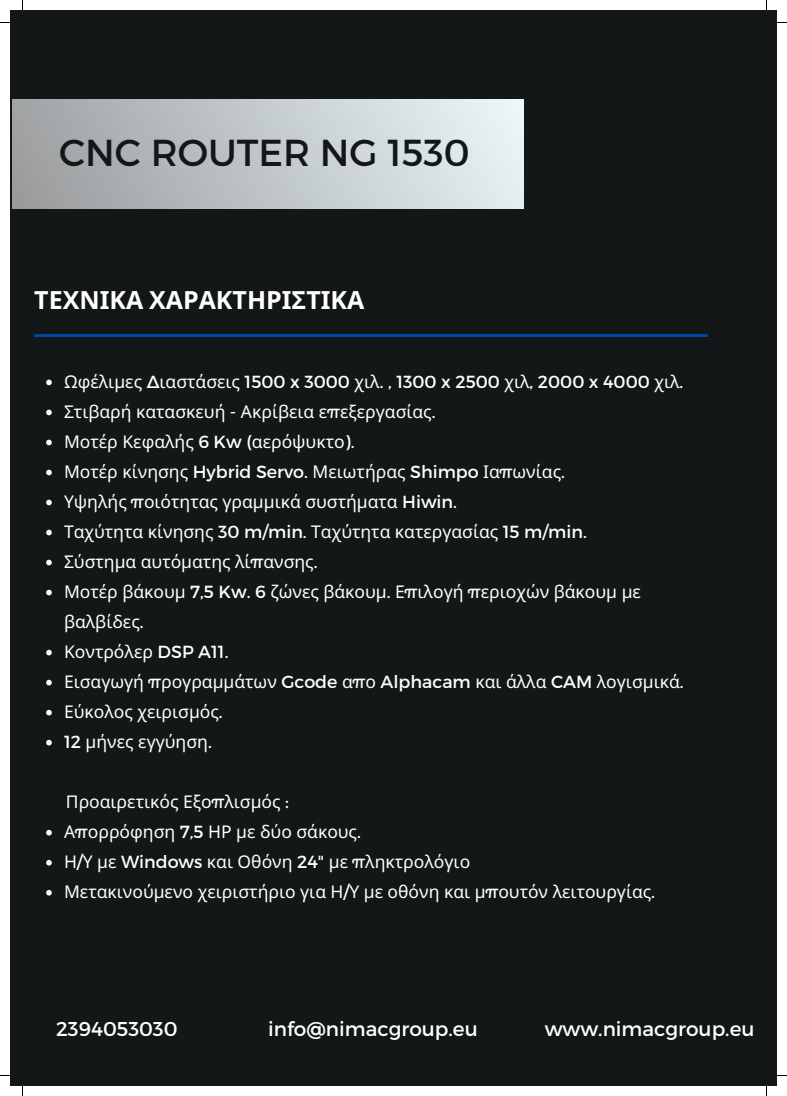
<style>
.page{position:relative;width:787px;height:1096px;background:#fff}
.page>*{position:absolute;margin:0;border:0;box-sizing:border-box;transform-origin:0 0}
.t1{font:37.5px "Montserrat";color:#131717}
.t2{font:700 25px "Noto Sans";color:#fff}
.t3{font:20px "Montserrat";color:#fff}
.t4{font:17.5px/30px "Noto Sans";color:#fff}
.t5{font:17.5px "Montserrat";color:#fff}
.s1{font-family:"Noto Sans"}
.s2{font-family:"Montserrat"}
</style>
<div class="page">
<div style="left:10px;top:10px;width:767px;height:1076px;background:#131717"></div>
<div style="left:12px;top:100px;width:512px;height:108px;background:linear-gradient(to right,#9c9ea0,#e7f3f4)"></div>
<hr style="left:34px;top:334px;width:674px;height:3px;background:#004aad">
<svg style="left:46px;top:379px;width:6px;height:6px"></svg>
<svg style="left:46px;top:409px;width:6px;height:6px"></svg>
<svg style="left:46px;top:439px;width:6px;height:6px"></svg>
<svg style="left:46px;top:469px;width:6px;height:6px"></svg>
<svg style="left:46px;top:499px;width:6px;height:6px"></svg>
<svg style="left:46px;top:529px;width:6px;height:6px"></svg>
<svg style="left:46px;top:559px;width:6px;height:6px"></svg>
<svg style="left:46px;top:589px;width:6px;height:6px"></svg>
<svg style="left:46px;top:649px;width:6px;height:6px"></svg>
<svg style="left:46px;top:679px;width:6px;height:6px"></svg>
<svg style="left:46px;top:709px;width:6px;height:6px"></svg>
<svg style="left:46px;top:739px;width:6px;height:6px"></svg>
<svg style="left:46px;top:829px;width:6px;height:6px"></svg>
<svg style="left:46px;top:859px;width:6px;height:6px"></svg>
<svg style="left:46px;top:890px;width:6px;height:5px"></svg>
<p class="t1" style="left:59px;top:128px;width:412px">CNC ROUTER NG 1530</p>
<p class="t2" style="left:34px;top:282px;width:332px">ΤΕΧΝΙΚΑ ΧΑΡΑΚΤΗΡΙΣΤΙΚΑ</p>
<p class="t5" style="left:64px;top:370px;width:621px"><span class="s1">Ωφέλιμες</span> Δ<span class="s1">ιαστάσεις</span> 1500 x 3000 <span class="s1">χιλ</span>. , 1300 x 2500 <span class="s1">χιλ</span>, 2000 x 4000 <span class="s1">χιλ</span>.</p>
<h1 class="t4" style="left:64px;top:396px;width:373px">Στιβαρή κατασκευή <span class="s2">-</span> Ακρίβεια ε<span class="s2">π</span>εξεργασίας<span class="s2">.</span></h1>
<h2 class="t4" style="left:64px;top:426px;width:292px">Μοτέρ Κεφαλής <span class="s2">6 Kw (</span>αερόψυκτο<span class="s2">).</span></h2>
<p class="t4" style="left:64px;top:456px;width:502px">Μοτέρ κίνησης <span class="s2">Hybrid Servo.</span> Μειωτήρας <span class="s2">Shimpo</span> Ια<span class="s2">π</span>ωνίας<span class="s2">.</span></p>
<p class="t4" style="left:64px;top:486px;width:394px">Υψηλής <span class="s2">π</span>οιότητας γραμμικά συστήματα <span class="s2">Hiwin.</span></p>
<p class="t4" style="left:64px;top:516px;width:524px">Ταχύτητα κίνησης <span class="s2">30 m/min.</span> Ταχύτητα κατεργασίας <span class="s2">15 m/min.</span></p>
<p class="t4" style="left:64px;top:546px;width:255px">Σύστημα αυτόματης λί<span class="s2">π</span>ανσης<span class="s2">.</span></p>
<p class="t4" style="left:64px;top:576px;width:578px">Μοτέρ βάκουμ <span class="s2">7,5 Kw. 6</span> ζώνες βάκουμ<span class="s2">.</span> Ε<span class="s2">π</span>ιλογή <span class="s2">π</span>εριοχών βάκουμ με βαλβίδες<span class="s2">.</span></p>
<p class="t4" style="left:64px;top:636px;width:166px">Κοντρόλερ <span class="s2">DSP A11.</span></p>
<p class="t4" style="left:64px;top:666px;width:621px">Εισαγωγή <span class="s2">π</span>ρογραμμάτων <span class="s2">Gcode</span> α<span class="s2">π</span>ο <span class="s2">Alphacam</span> και άλλα <span class="s2">CAM</span> λογισμικά<span class="s2">.</span></p>
<p class="t4" style="left:64px;top:696px;width:160px">Εύκολος χειρισμός<span class="s2">.</span></p>
<p class="t4" style="left:64px;top:726px;width:149px"><span class="s2">12</span> μήνες εγγύηση<span class="s2">.</span></p>
<p class="t4" style="left:66px;top:786px;width:224px">Προαιρετικός Εξο<span class="s2">π</span>λισμός <span class="s2">:</span></p>
<p class="t4" style="left:64px;top:816px;width:298px">Α<span class="s2">π</span>ορρόφηση <span class="s2">7,5</span> ΗΡ με δύο σάκους<span class="s2">.</span></p>
<p class="t4" style="left:64px;top:846px;width:408px">Η<span class="s2">/</span>Υ με <span class="s2">Windows</span> και Οθόνη <span class="s2">24"</span> με <span class="s2">π</span>ληκτρολόγιο</p>
<p class="t4" style="left:64px;top:876px;width:593px">Μετακινούμενο χειριστήριο για Η<span class="s2">/</span>Υ με οθόνη και μ<span class="s2">π</span>ουτόν λειτουργίας<span class="s2">.</span></p>
<h3 class="t3" style="left:56px;top:1015px;width:123px">2394053030</h3>
<h3 class="t3" style="left:268px;top:1015px;width:211px">info@nimacgroup.eu</h3>
<p class="t3" style="left:545px;top:1015px;width:211px">www.nimacgroup.eu</p>
</div>
